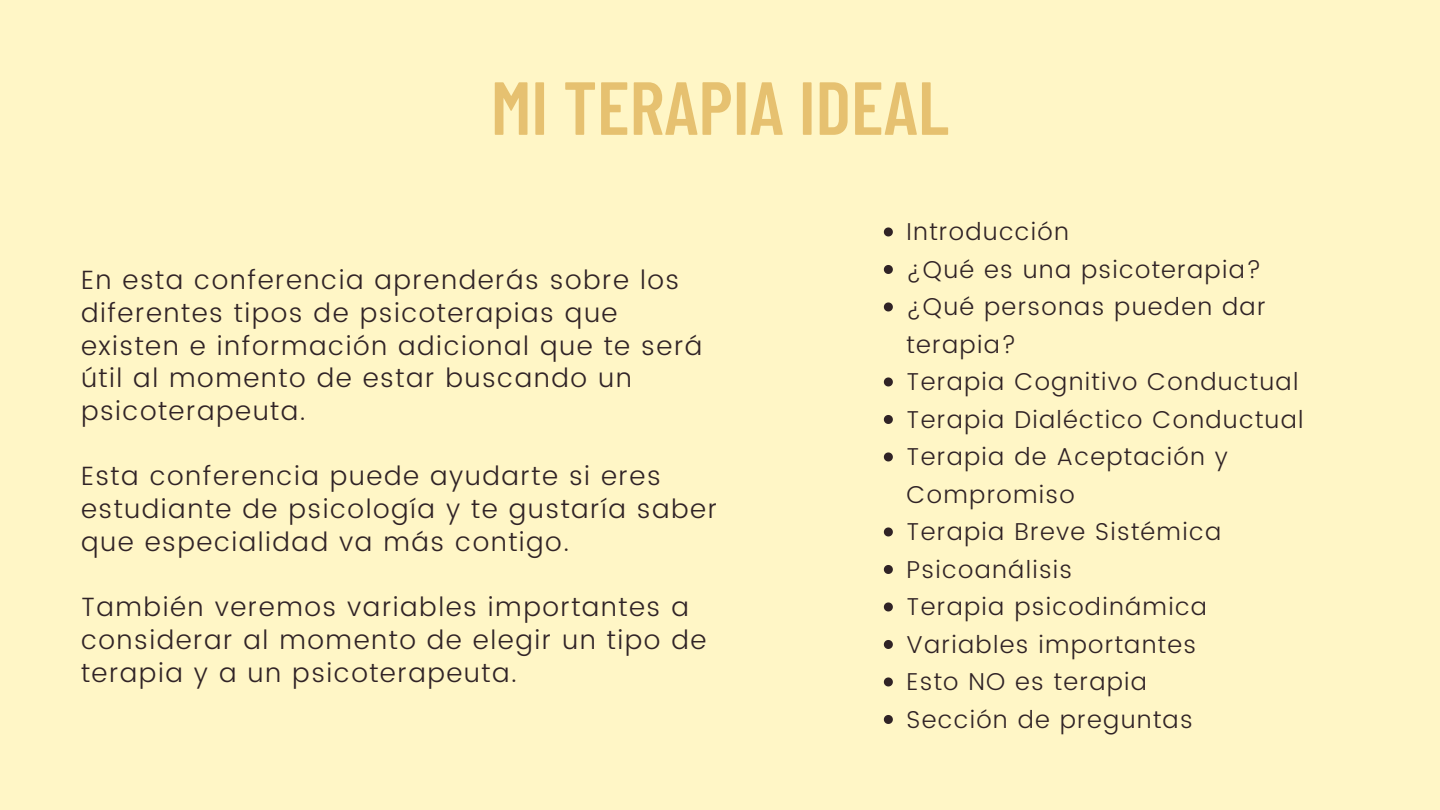
<style>
.page{position:relative;width:1440px;height:810px;background:#fff6c6}
.page>*{position:absolute;margin:0;border:0;box-sizing:border-box;transform-origin:0 0}
.t1{font:600 75px "Barlow Condensed";color:#e6c170}
.t2{font:300 26.5px/32.7px "Poppins";letter-spacing:.06em;color:#302326}
.t3{font:300 24.4px/37.5px "Poppins";letter-spacing:.055em;color:#302326}
</style>
<div class="page">
<svg style="left:884px;top:227px;width:9px;height:9px"></svg>
<svg style="left:884px;top:265px;width:9px;height:9px"></svg>
<svg style="left:884px;top:302px;width:9px;height:9px"></svg>
<svg style="left:884px;top:377px;width:9px;height:9px"></svg>
<svg style="left:884px;top:415px;width:9px;height:9px"></svg>
<svg style="left:884px;top:452px;width:9px;height:9px"></svg>
<svg style="left:884px;top:527px;width:9px;height:9px"></svg>
<svg style="left:884px;top:565px;width:9px;height:9px"></svg>
<svg style="left:884px;top:602px;width:9px;height:9px"></svg>
<svg style="left:884px;top:640px;width:9px;height:9px"></svg>
<svg style="left:884px;top:677px;width:9px;height:9px"></svg>
<svg style="left:884px;top:715px;width:9px;height:9px"></svg>
<p class="t1" style="left:491px;top:60px;width:460px">MI TERAPIA IDEAL</p>
<p class="t2" style="left:81px;top:264px;width:623px">En esta conferencia aprenderás sobre los diferentes tipos de psicoterapias que existen e información adicional que te será útil al momento de estar buscando un psicoterapeuta.</p>
<p class="t2" style="left:81px;top:460px;width:638px">Esta conferencia puede ayudarte si eres estudiante de psicología y te gustaría saber que especialidad va más contigo.</p>
<p class="t2" style="left:81px;top:591px;width:627px">También veremos variables importantes a considerar al momento de elegir un tipo de terapia y a un psicoterapeuta.</p>
<p class="t3" style="left:907px;top:213px;width:164px">Introducción</p>
<p class="t3" style="left:907px;top:251px;width:356px">¿Qué es una psicoterapia?</p>
<p class="t3" style="left:907px;top:288px;width:361px">¿Qué personas pueden dar terapia?</p>
<p class="t3" style="left:907px;top:363px;width:393px">Terapia Cognitivo Conductual</p>
<p class="t3" style="left:907px;top:401px;width:398px">Terapia Dialéctico Conductual</p>
<p class="t3" style="left:907px;top:438px;width:323px">Terapia de Aceptación y<br>Compromiso</p>
<p class="t3" style="left:907px;top:513px;width:316px">Terapia Breve Sistémica</p>
<p class="t3" style="left:907px;top:551px;width:167px">Psicoanálisis</p>
<p class="t3" style="left:907px;top:588px;width:302px">Terapia psicodinámica</p>
<p class="t3" style="left:907px;top:626px;width:291px">Variables importantes</p>
<p class="t3" style="left:907px;top:663px;width:242px">Esto NO es terapia</p>
<p class="t3" style="left:907px;top:701px;width:288px">Sección de preguntas</p>
</div>
